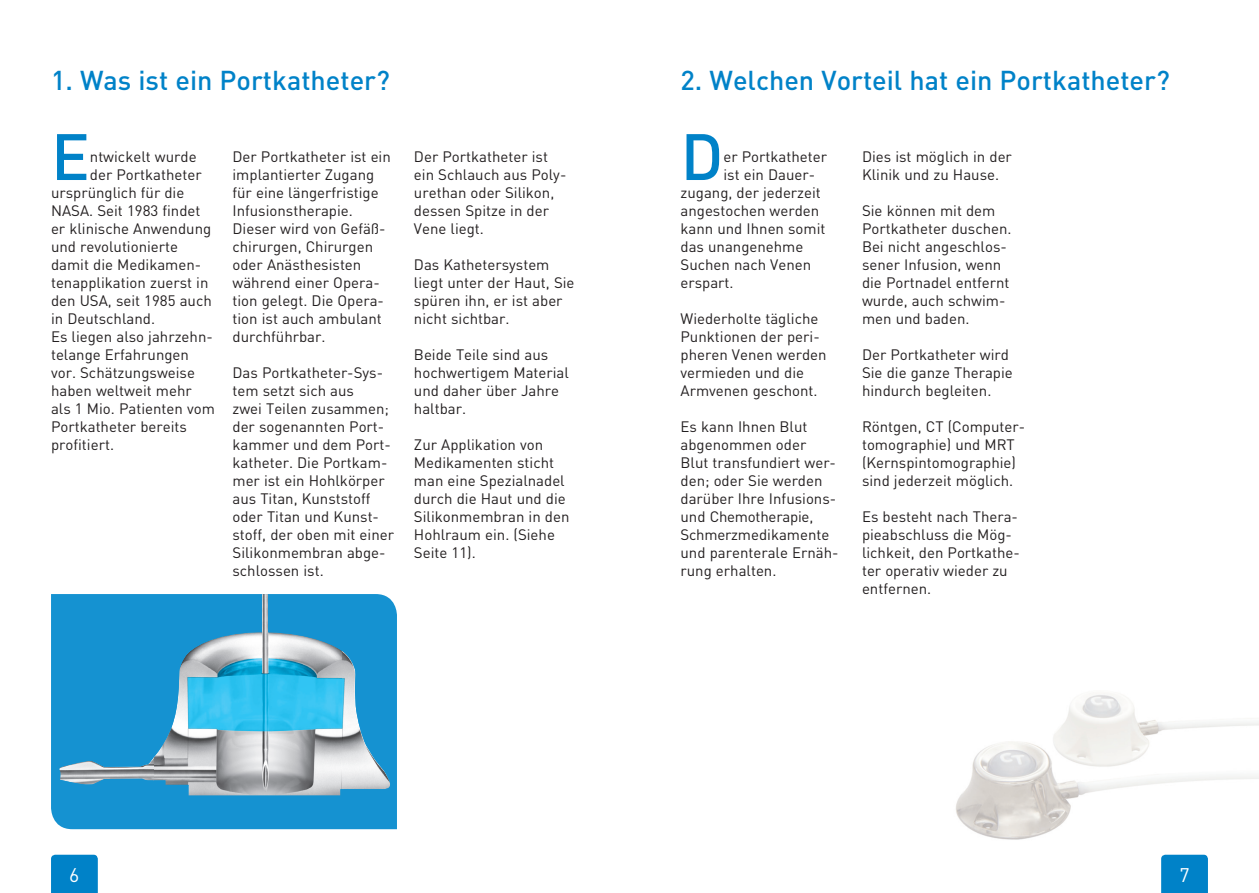
<style>
.page{position:relative;width:1259px;height:893px;background:#fff}
.page>*{position:absolute;margin:0;border:0;box-sizing:border-box;transform-origin:0 0}
.t1{font:500 64.5px "DIN";color:#0082c8}
.t2{font:500 27px "DIN";color:#0082c8}
.t3{font:19.5px "DIN";color:#fff}
.t4{font:15px/18px "DIN";color:#231f20}
</style>
<div class="page">
<div style="left:51px;top:855px;width:47px;height:38px;background:#0082c8"></div>
<img style="left:956px;top:695px;width:303px;height:160px">
<div style="left:51px;top:594px;width:346px;height:235px;background:#1592d1"></div>
<img style="left:153px;top:594px;width:190px;height:202px">
<img style="left:343px;top:644px;width:47px;height:152px">
<img style="left:59px;top:757px;width:95px;height:28px">
<div style="left:1161px;top:855px;width:47px;height:38px;background:#0082c8"></div>
<h2 class="t2" style="left:51px;top:71px;width:340px">1. Was ist ein Portkatheter?</h2>
<h2 class="t2" style="left:680px;top:71px;width:491px">2. Welchen Vorteil hat ein Portkatheter?</h2>
<h1 class="t1" style="left:51px;top:134px;width:40px">E</h1>
<p class="t4" style="left:90px;top:149px;width:108px">ntwickelt wurde</p>
<p class="t4" style="left:90px;top:167px;width:113px">der Portkatheter</p>
<p class="t4" style="left:51px;top:185px;width:135px">ur sprünglich für die</p>
<p class="t4" style="left:51px;top:203px;width:151px">NASA. Seit 1983 findet</p>
<p class="t4" style="left:51px;top:221px;width:162px">er klinische Anwendung</p>
<p class="t4" style="left:51px;top:239px;width:129px">und revolutionierte</p>
<p class="t4" style="left:51px;top:257px;width:152px">damit die Medi ka men-</p>
<p class="t4" style="left:51px;top:275px;width:159px">ten appli ka tion zuerst in</p>
<p class="t4" style="left:51px;top:293px;width:162px">den USA, seit 1985 auch</p>
<p class="t4" style="left:51px;top:311px;width:106px">in Deutschland.</p>
<p class="t4" style="left:51px;top:329px;width:163px">Es liegen also jahrzehn-</p>
<p class="t4" style="left:51px;top:347px;width:139px">telange Erfahrungen</p>
<p class="t4" style="left:51px;top:365px;width:145px">vor. Schätzungsweise</p>
<p class="t4" style="left:51px;top:383px;width:142px">haben weltweit mehr</p>
<p class="t4" style="left:51px;top:401px;width:165px">als 1 Mio. Patienten vom</p>
<p class="t4" style="left:51px;top:419px;width:137px">Portkatheter bereits</p>
<p class="t4" style="left:51px;top:437px;width:65px">profitiert.</p>
<p class="t4" style="left:232px;top:149px;width:160px">Der Portkatheter ist ein implantierter Zugang für eine längerfristige<br>Infu sionstherapie.<br>Dieser wird von Gefäß&shy;chi rur gen, Chirurgen oder Anästhesisten während einer Opera&shy;tion gelegt. Die Opera&shy;tion ist auch ambulant durchführbar.</p>
<p class="t4" style="left:232px;top:365px;width:163px">Das Portkatheter-Sys&shy;tem setzt sich aus<br>zwei Teilen zusammen; der sogenannten Port&shy;kammer und dem Port&shy;katheter. Die Portkam&shy;mer ist ein Hohlkörper aus Titan, Kunststoff oder Titan und Kunst&shy;stoff, der oben mit einer<br>Silikon mem bran abge&shy;schlossen ist.</p>
<p class="t4" style="left:414px;top:149px;width:154px">Der Portkatheter ist ein Schlauch aus Poly&shy;urethan oder Silikon, dessen Spitze in der<br>Vene liegt.</p>
<p class="t4" style="left:414px;top:257px;width:162px">Das Kathetersystem liegt unter der Haut, Sie spüren ihn, er ist aber nicht sichtbar.</p>
<p class="t4" style="left:414px;top:347px;width:156px">Beide Teile sind aus hochwertigem Material und daher über Jahre haltbar.</p>
<p class="t4" style="left:414px;top:437px;width:157px">Zur Applikation von<br>Medikamenten sticht man eine Spezialnadel durch die Haut und die<br>Silikonmembran in den<br>Hohlraum ein. (Siehe<br>Seite 11).</p>
<h1 class="t1" style="left:680px;top:134px;width:44px">D</h1>
<p class="t4" style="left:723px;top:149px;width:105px">er Portkatheter</p>
<p class="t4" style="left:723px;top:167px;width:93px">ist ein Dauer-</p>
<p class="t4" style="left:680px;top:185px;width:142px">zugang, der jederzeit</p>
<p class="t4" style="left:680px;top:203px;width:140px">angestochen werden</p>
<p class="t4" style="left:680px;top:221px;width:146px">kann und Ihnen somit</p>
<p class="t4" style="left:680px;top:239px;width:124px">das unangenehme</p>
<p class="t4" style="left:680px;top:257px;width:132px">Suchen nach Venen</p>
<p class="t4" style="left:680px;top:275px;width:55px">erspart.</p>
<p class="t4" style="left:680px;top:311px;width:148px">Wiederholte tägliche<br>Punktionen der peri&shy;pheren Venen werden vermieden und die<br>Armvenen geschont.</p>
<p class="t4" style="left:680px;top:419px;width:160px">Es kann Ihnen Blut abgenom men oder<br>Blut transfundiert wer&shy;den; oder Sie werden darüber Ihre Infusions&shy;und Chemo therapie,<br>Schmerz medika mente und parenterale Ernäh&shy;rung erhalten.</p>
<p class="t4" style="left:862px;top:149px;width:151px">Dies ist möglich in der<br>Klinik und zu Hause.</p>
<p class="t4" style="left:862px;top:203px;width:151px">Sie können mit dem<br>Portkatheter duschen.<br>Bei nicht angeschlos&shy;sener Infusion, wenn die Portnadel entfernt wurde, auch schwim&shy;men und baden.</p>
<p class="t4" style="left:862px;top:347px;width:152px">Der Portkatheter wird<br>Sie die ganze Therapie hindurch begleiten.</p>
<p class="t4" style="left:862px;top:419px;width:165px">Röntgen, CT (Computer&shy;tomographie) und MRT (Kernspintomographie) sind jederzeit möglich.</p>
<p class="t4" style="left:862px;top:509px;width:159px">Es besteht nach Thera&shy;pieabschluss die Mög&shy;lichkeit, den Portkathe&shy;ter operativ wieder zu entfernen.</p>
<h3 class="t3" style="left:69px;top:868px;width:12px">6</h3>
<h3 class="t3" style="left:1179px;top:868px;width:12px">7</h3>
</div>
